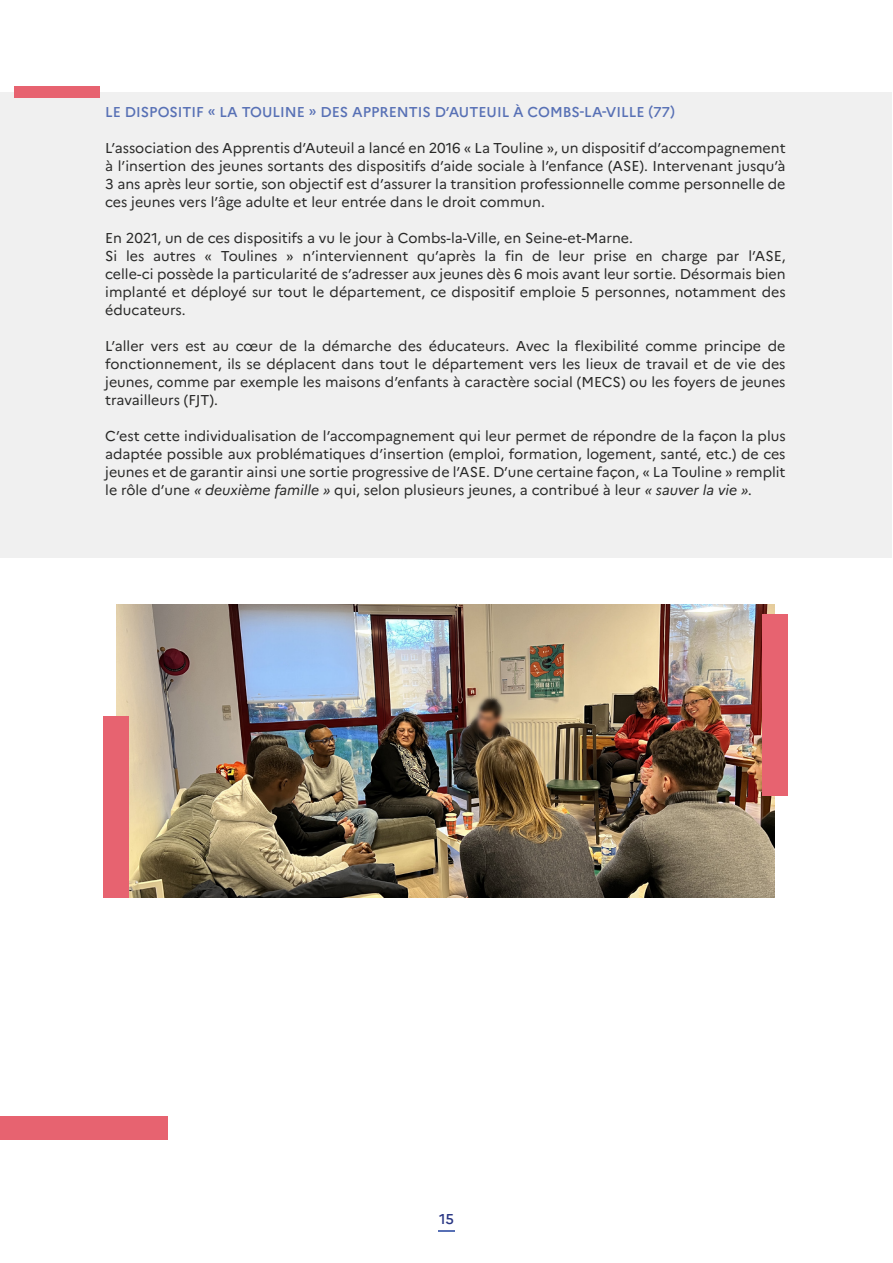
<style>
.page{position:relative;width:893px;height:1263px;background:#fff}
.page>*{position:absolute;margin:0;border:0;box-sizing:border-box;transform-origin:0 0}
.t1{font:14.25px/18px "Marianne";color:#282827;text-align:justify}
.t2{font:500 14.25px "Marianne";color:#5770b5}
.t3{font:500 14.25px "Marianne";color:#283583}
.s1{font-style:italic}
</style>
<div class="page">
<svg style="left:438px;top:1231px;width:17px;height:1px"></svg>
<div style="left:0;top:92px;width:892px;height:465px;background:#f0f0f0"></div>
<div style="left:14px;top:86px;width:86px;height:12px;background:#e76370"></div>
<div style="left:0;top:1116px;width:168px;height:24px;background:#e76370"></div>
<img style="left:116px;top:605px;width:659px;height:293px">
<div style="left:103px;top:716px;width:26px;height:182px;background:#e76370"></div>
<div style="left:762px;top:614px;width:25px;height:182px;background:#e76370"></div>
<p class="t2" style="left:105px;top:103px;width:571px">LE DISPOSITIF « LA TOULINE » DES APPRENTIS D’AUTEUIL À COMBS-LA-VILLE (77)</p>
<p class="t1" style="left:105px;top:138px;width:682px">L’association des Apprentis d’Auteuil a lancé en 2016 « La Touline », un dispositif d’accompagnement à l’insertion des jeunes sortants des dispositifs d’aide sociale à l’enfance (ASE). Intervenant jusqu’à 3 ans après leur sortie, son objectif est d’assurer la transition professionnelle comme personnelle de ces jeunes vers l’âge adulte et leur entrée dans le droit commun.</p>
<p class="t1" style="left:105px;top:228px;width:682px;text-align:left">En 2021, un de ces dispositifs a vu le jour à Combs-la-Ville, en Seine-et-Marne.<br>Si les autres « Toulines » n’interviennent qu’après la fin de leur prise en charge par l’ASE, celle-ci possède la particularité de s’adresser aux jeunes dès 6 mois avant leur sortie. Désormais bien implanté et déployé sur tout le département, ce dispositif emploie 5 personnes, notamment des éducateurs.</p>
<p class="t1" style="left:105px;top:336px;width:682px">L’aller vers est au cœur de la démarche des éducateurs. Avec la flexibilité comme principe de fonctionnement, ils se déplacent dans tout le département vers les lieux de travail et de vie des jeunes, comme par exemple les maisons d’enfants à caractère social (MECS) ou les foyers de jeunes travailleurs (FJT).</p>
<p class="t1" style="left:105px;top:426px;width:682px">C’est cette individualisation de l’accompagnement qui leur permet de répondre de la façon la plus adaptée possible aux problématiques d’insertion (emploi, formation, logement, santé, etc.) de ces jeunes et de garantir ainsi une sortie progressive de l’ASE. D’une certaine façon, « La Touline » remplit le rôle d’une <span class="s1">« deuxième famille »</span> qui, selon plusieurs jeunes, a contribué à leur <span class="s1">« sauver la vie ».</span></p>
<p class="t3" style="left:439px;top:1210px;width:16px">15</p>
</div>
